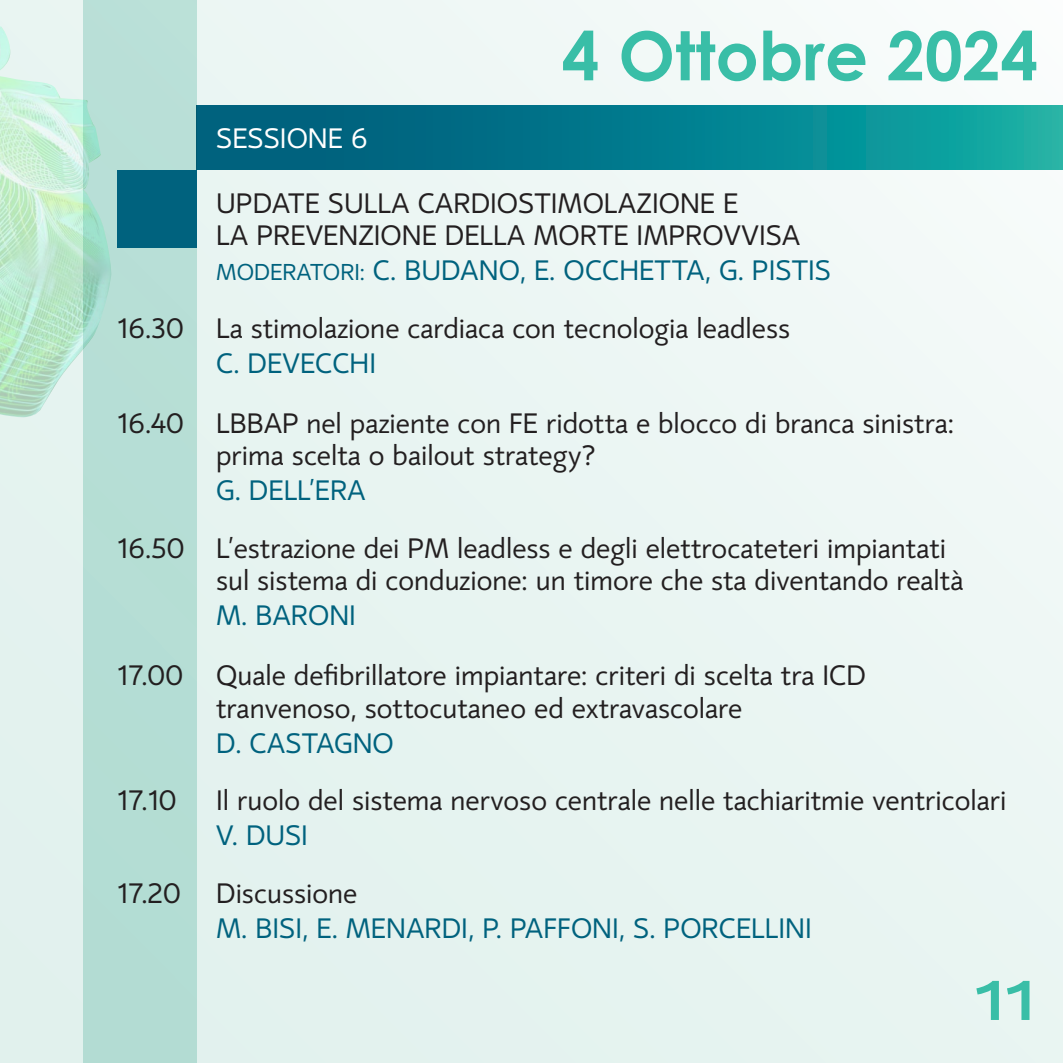
<style>
.page{position:relative;width:1063px;height:1063px;background:#e9f5f2}
.page>*{position:absolute;margin:0;border:0;box-sizing:border-box;transform-origin:0 0}
.t1{font:500 72.5px "Daxline Pro";color:#39bea7}
.t2{font:700 67.5px "Century Gothic";color:#39bea7}
.t3{font:27.5px/32.5px "mirror 82";color:#231f20}
.t4{font:27.5px/35px "mirror 82";color:#00627e}
.t5{font:27.5px "mirror 82";color:#fff}
.s1{color:#231f20}
.s2{font-size:22.5px}
</style>
<div class="page">
<img style="left:0;top:26px;width:83px;height:392px">
<svg style="left:197px;top:106px;width:866px;height:63px;background:#057f8e"></svg>
<div style="left:83px;top:0;width:114px;height:1063px;background:#b5ded5"></div>
<div style="left:117px;top:170px;width:80px;height:78px;background:#00627e"></div>
<p class="t5" style="left:117px;top:121px;width:29px">SESSI</p>
<p class="t5" style="left:287px;top:121px;width:83px">ONE 6</p>
<h2 class="t2" style="left:562px;top:13px;width:478px">4 Ottobre 2024</h2>
<p class="t3" style="left:216px;top:187px;width:38px">Updat</p>
<p class="t3" style="left:305px;top:187px;width:57px">e sulla</p>
<p class="t3" style="left:418px;top:187px;width:19px">card</p>
<p class="t3" style="left:490px;top:187px;width:111px">iostimolaz</p>
<p class="t3" style="left:652px;top:187px;width:88px">ione e</p>
<p class="t3" style="left:117px;top:219px;width:45px">la</p>
<p class="t3" style="left:256px;top:219px;width:239px">prevenzion e della</p>
<p class="t3" style="left:533px;top:219px;width:44px">mort</p>
<p class="t3" style="left:613px;top:219px;width:74px">e improvv</p>
<p class="t4" style="left:216px;top:218px;width:603px;text-indent:543px"><span class="s1">isa<br></span><span class="s2">MODERATORI :</span> C. BUDANO, E. OCCHETTA, G. PISTIS</p>
<p class="t3" style="left:117px;top:312px;width:675px">16.30 La stimolazione cardiaca con tecnologia leadless</p>
<p class="t4" style="left:216px;top:346px;width:157px">C. DEVECCHI</p>
<p class="t3" style="left:216px;top:407px;width:739px;text-indent:-99px">16.40 LBBAP nel paziente con FE ridotta e blocco di branca sinistra: prima scelta o bailout strategy?</p>
<p class="t4" style="left:216px;top:473px;width:151px">G. DELL’ERA</p>
<p class="t3" style="left:216px;top:532px;width:749px;text-indent:-99px">16.50 L’estrazione dei PM leadless e degli elettrocateteri impiantati sul sistema di conduzione: un timore che sta diventando realtà</p>
<p class="t4" style="left:216px;top:598px;width:137px">M. BARONI</p>
<p class="t3" style="left:216px;top:659px;width:651px;text-indent:-99px">17.00 Quale defibrillatore impiantare: criteri di scelta tra ICD tranvenoso, sottocutaneo ed extravascolare</p>
<p class="t4" style="left:216px;top:726px;width:179px">D. CASTAGNO</p>
<p class="t3" style="left:117px;top:784px;width:891px">17.10 I l ruolo del sistema nervoso centrale nelle tachiaritmie ventricolari</p>
<p class="t4" style="left:216px;top:818px;width:80px">V. DUSI</p>
<p class="t3" style="left:117px;top:877px;width:65px">17.20</p>
<p class="t3" style="left:216px;top:877px;width:143px">Discussione</p>
<p class="t4" style="left:117px;top:911px;width:63px">M</p>
<p class="t4" style="left:241px;top:911px;width:568px">. BISI, E. MENARDI, P. PAFFONI, S. PORCELLI NI</p>
<h1 class="t1" style="left:974px;top:946px;width:63px">11</h1>
</div>
